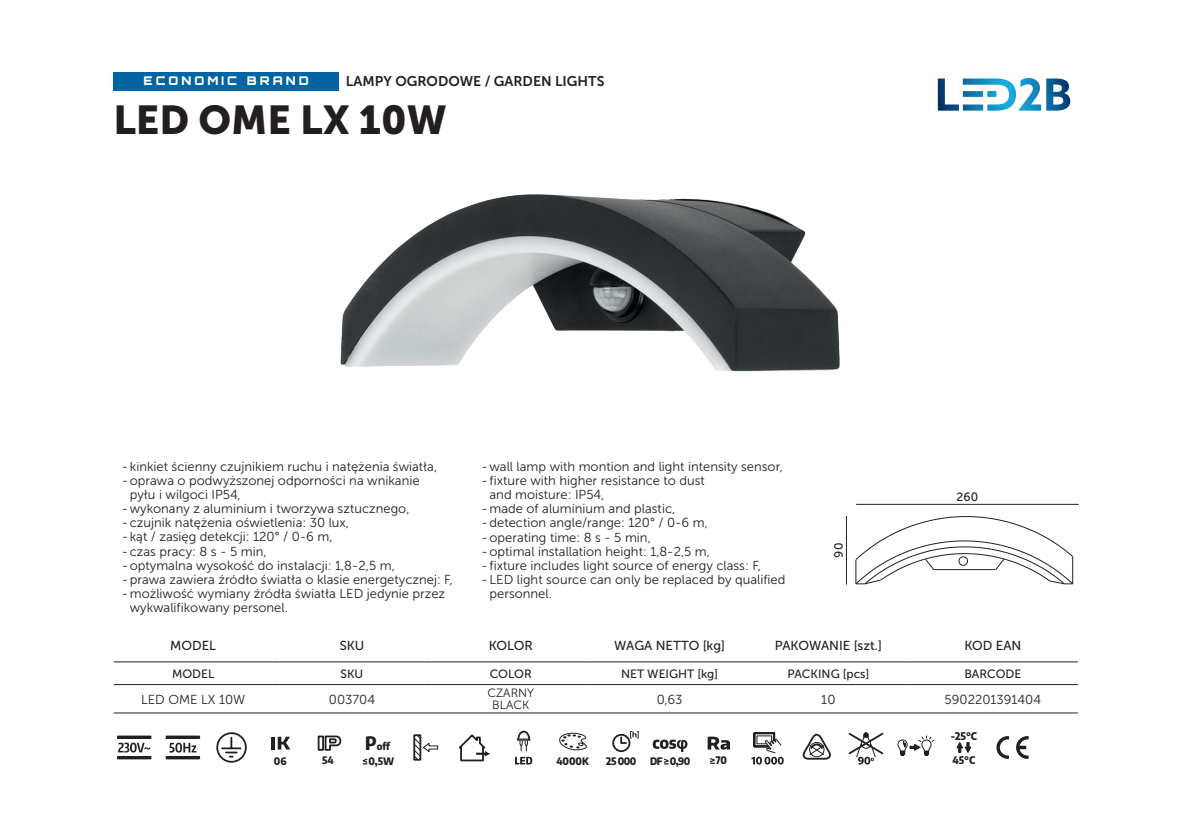
<style>
.page{position:relative;width:1191px;height:840px;background:#fff}
.page>*{position:absolute;margin:0;border:0;box-sizing:border-box;transform-origin:0 0}
.t1{font:40px "Museo Sans 900";color:#231f20}
.t2{font:14px "Museo Sans 700";color:#231f20}
.t3{font:13px "Museo Sans 300";color:#231f20}
.t4{font:13px "Museo Sans 500";color:#231f20}
.t5{font:12px "Museo Sans 500";color:#231f20}
.t6{font:900 12px "Orbitron";letter-spacing:.25em;color:#fff}
.t7{font:12px/12px "Museo Sans 300";color:#231f20;text-align:center}
.t8{font:800 semi-condensed 10.4px "Encode Sans";color:#231f20}
.t9{font:800 semi-condensed 10.2px "Encode Sans";letter-spacing:-.005em;color:#231f20}
.t10{font:800 semi-condensed 10px "Encode Sans";color:#231f20}
.s1{font-size:18.2px}
</style>
<div class="page">
<div style="left:113px;top:72px;width:226px;height:18px;background:#0165a3"></div>
<svg style="left:114px;top:662px;width:964px;height:24px"></svg>
<div style="left:273px;top:661px;width:158px;height:23px;background:#fff"></div>
<hr style="left:114px;top:661px;width:159px;height:1px;background:#231f20">
<hr style="left:431px;top:661px;width:159px;height:1px;background:#231f20">
<hr style="left:590px;top:661px;width:159px;height:1px;background:#231f20">
<hr style="left:749px;top:661px;width:158px;height:1px;background:#231f20">
<hr style="left:907px;top:661px;width:171px;height:1px;background:#231f20">
<hr style="left:114px;top:683px;width:159px;height:1px;background:#231f20">
<hr style="left:431px;top:683px;width:159px;height:1px;background:#231f20">
<hr style="left:590px;top:683px;width:159px;height:1px;background:#231f20">
<hr style="left:749px;top:683px;width:158px;height:1px;background:#231f20">
<hr style="left:907px;top:683px;width:171px;height:1px;background:#231f20">
<hr style="left:114px;top:712px;width:159px;height:1px;background:#231f20">
<hr style="left:273px;top:712px;width:158px;height:1px;background:#231f20">
<hr style="left:431px;top:712px;width:159px;height:1px;background:#231f20">
<hr style="left:590px;top:712px;width:159px;height:1px;background:#231f20">
<hr style="left:749px;top:712px;width:158px;height:1px;background:#231f20">
<hr style="left:907px;top:712px;width:171px;height:1px;background:#231f20">
<hr style="left:273px;top:661px;width:158px;height:1px;background:#231f20">
<hr style="left:273px;top:683px;width:158px;height:1px;background:#231f20">
<svg style="left:118px;top:742px;width:32px;height:10px"></svg>
<div style="left:117px;top:735px;width:34px;height:3px;border:2px solid #231f20"></div>
<div style="left:117px;top:755px;width:34px;height:4px;border:2px solid #231f20"></div>
<div style="left:166px;top:735px;width:34px;height:3px;border:2px solid #231f20"></div>
<div style="left:166px;top:755px;width:34px;height:4px;border:2px solid #231f20"></div>
<svg style="left:169px;top:742px;width:27px;height:10px"></svg>
<svg style="left:216px;top:732px;width:31px;height:31px"></svg>
<hr style="left:271px;top:736px;width:4px;height:13px;background:#231f20">
<svg style="left:278px;top:736px;width:12px;height:13px"></svg>
<svg style="left:317px;top:735px;width:25px;height:16px"></svg>
<svg style="left:363px;top:758px;width:4px;height:6px"></svg>
<svg style="left:413px;top:734px;width:25px;height:26px"></svg>
<svg style="left:458px;top:734px;width:32px;height:27px"></svg>
<svg style="left:515px;top:756px;width:17px;height:8px"></svg>
<svg style="left:517px;top:730px;width:14px;height:20px"></svg>
<svg style="left:559px;top:732px;width:28px;height:18px"></svg>
<svg style="left:612px;top:731px;width:26px;height:21px"></svg>
<svg style="left:653px;top:739px;width:34px;height:12px"></svg>
<svg style="left:664px;top:758px;width:4px;height:6px"></svg>
<svg style="left:710px;top:758px;width:5px;height:5px"></svg>
<svg style="left:707px;top:736px;width:23px;height:13px"></svg>
<svg style="left:751px;top:732px;width:32px;height:32px"></svg>
<svg style="left:802px;top:733px;width:29px;height:27px"></svg>
<svg style="left:848px;top:732px;width:36px;height:32px"></svg>
<svg style="left:897px;top:735px;width:38px;height:21px"></svg>
<svg style="left:956px;top:742px;width:16px;height:11px"></svg>
<svg style="left:996px;top:736px;width:13px;height:22px"></svg>
<svg style="left:1016px;top:736px;width:12px;height:22px"></svg>
<svg style="left:937px;top:78px;width:133px;height:33px"></svg>
<img style="left:340px;top:194px;width:500px;height:178px">
<svg style="left:855px;top:516px;width:218px;height:68px"></svg>
<hr style="left:856px;top:503px;width:222px;height:1px;background:#231f20">
<hr style="left:846px;top:515px;width:1px;height:69px;background:#231f20">
<p class="t6" style="left:143px;top:73px;width:167px">ECONOMIC BRAND</p>
<p class="t2" style="left:346px;top:73px;width:260px">LAMPY OGRODOWE / GARDEN LIGHTS</p>
<h1 class="t1" style="left:113px;top:97px;width:335px">LED OME LX 10W</h1>
<p class="t3" style="left:122px;top:459px;width:317px">-kinkiet ścienny czujnikiem ruchu i natężenia światła,</p>
<p class="t3" style="left:122px;top:473px;width:299px">-oprawa o podwyższonej odporności na wnikanie</p>
<p class="t3" style="left:130px;top:487px;width:112px">pyłu i wilgoci IP54,</p>
<p class="t3" style="left:122px;top:501px;width:289px">-wykonany z aluminium i tworzywa sztucznego,</p>
<p class="t3" style="left:122px;top:515px;width:229px">-czujnik natężenia oświetlenia: 30 lux,</p>
<p class="t3" style="left:122px;top:529px;width:212px">-kąt / zasięg detekcji: 120° / 0-6 m,</p>
<p class="t3" style="left:122px;top:543px;width:146px">-czas pracy: 8 s - 5 min,</p>
<p class="t3" style="left:122px;top:557px;width:274px">-optymalna wysokość do instalacji: 1,8-2,5 m,</p>
<p class="t3" style="left:122px;top:571px;width:333px">-prawa zawiera źródło światła o klasie energetycznej: F,</p>
<p class="t3" style="left:122px;top:585px;width:325px">-możliwość wymiany źródła światła LED jedynie przez</p>
<p class="t3" style="left:130px;top:599px;width:160px">wykwalifikowany personel.</p>
<p class="t3" style="left:481px;top:459px;width:303px">-wall lamp with montion and light intensity sensor,</p>
<p class="t3" style="left:481px;top:473px;width:225px">- fixture with higher resistance to dust</p>
<p class="t3" style="left:489px;top:487px;width:116px">and moisture: IP54,</p>
<p class="t3" style="left:481px;top:501px;width:195px">-made of aluminium and plastic,</p>
<p class="t3" style="left:481px;top:515px;width:228px">-detection angle/range: 120° / 0-6 m,</p>
<p class="t3" style="left:481px;top:529px;width:171px">-operating time: 8 s - 5 min,</p>
<p class="t3" style="left:481px;top:543px;width:230px">-optimal installation height: 1,8-2,5 m,</p>
<p class="t3" style="left:481px;top:557px;width:281px">- fixture includes light source of energy class: F,</p>
<p class="t3" style="left:481px;top:571px;width:305px">-LED light source can only be replaced by qualified</p>
<p class="t3" style="left:489px;top:585px;width:64px">personnel.</p>
<p class="t5" style="left:832px;top:557px;width:16px;rotate:-90deg">90</p>
<p class="t5" style="left:956px;top:489px;width:23px">260</p>
<p class="t4" style="left:170px;top:637px;width:47px">MODEL</p>
<p class="t4" style="left:340px;top:637px;width:26px">SKU</p>
<p class="t4" style="left:488px;top:637px;width:46px">KOLOR</p>
<p class="t4" style="left:614px;top:637px;width:112px">WAGA NETTO [kg]</p>
<p class="t4" style="left:774px;top:637px;width:109px">PAKOWANIE [szt.]</p>
<p class="t4" style="left:964px;top:637px;width:59px">KOD EAN</p>
<p class="t5" style="left:172px;top:666px;width:44px">MODEL</p>
<p class="t5" style="left:340px;top:666px;width:24px">SKU</p>
<p class="t5" style="left:490px;top:666px;width:44px">COLOR</p>
<p class="t5" style="left:621px;top:666px;width:98px">NET WEIGHT [kg]</p>
<p class="t5" style="left:787px;top:666px;width:83px">PACKING [pcs]</p>
<p class="t5" style="left:964px;top:666px;width:59px">BARCODE</p>
<p class="t3" style="left:141px;top:691px;width:106px">LED OME LX 10W</p>
<p class="t3" style="left:329px;top:691px;width:48px">003704</p>
<p class="t7" style="left:487px;top:686px;width:48px">CZARNY<br>BLACK</p>
<p class="t3" style="left:656px;top:691px;width:27px">0,63</p>
<p class="t3" style="left:821px;top:691px;width:16px">10</p>
<p class="t3" style="left:944px;top:691px;width:98px">5902201391404</p>
<p class="t10" style="left:365px;top:738px;width:26px"><span class="s1">P</span>off</p>
<p class="t9" style="left:274px;top:752px;width:14px">06</p>
<p class="t9" style="left:322px;top:752px;width:13px">54</p>
<p class="t9" style="left:368px;top:752px;width:27px">0,5W</p>
<p class="t9" style="left:556px;top:752px;width:34px">4000K</p>
<p class="t9" style="left:606px;top:752px;width:32px">25 000</p>
<p class="t9" style="left:650px;top:752px;width:42px">DF 0,90</p>
<p class="t9" style="left:715px;top:752px;width:13px">70</p>
<p class="t8" style="left:951px;top:728px;width:28px">-25°C</p>
<p class="t8" style="left:952px;top:751px;width:24px">45°C</p>
</div>
